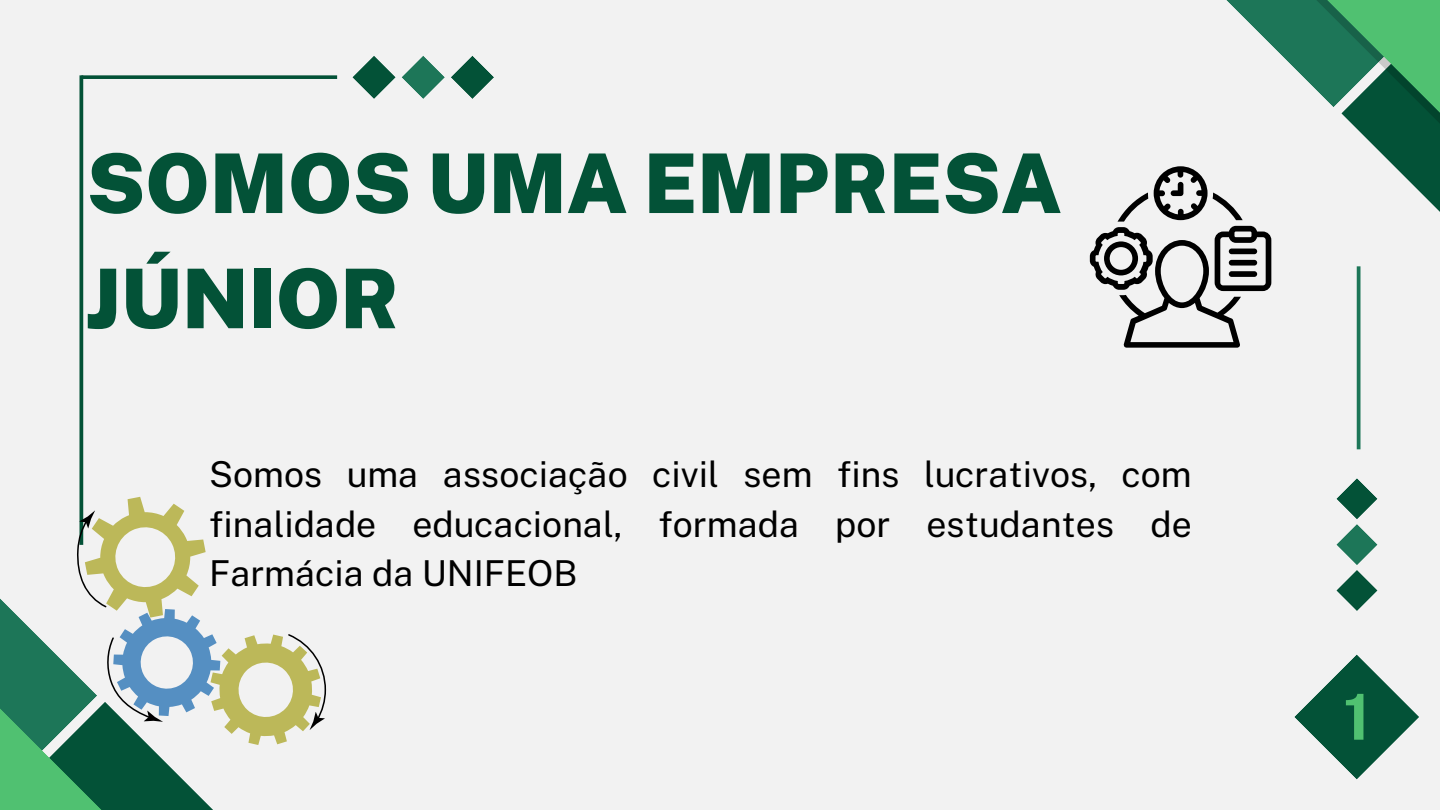
<style>
.page{position:relative;width:1440px;height:810px;background:#f2f2f2}
.page>*{position:absolute;margin:0;border:0;box-sizing:border-box;transform-origin:0 0}
.t1{font:900 82.4px/115.2px "Public Sans";color:#035237}
.t2{font:700 63.4px "Public Sans";color:#50c171}
.t3{font:35.7px/49.5px "Public Sans";color:#000;text-align:justify}
</style>
<div class="page">
<svg style="left:1294px;top:654px;width:125px;height:126px"></svg>
<svg style="left:1336px;top:478px;width:42px;height:133px"></svg>
<hr style="left:1357px;top:266px;width:3px;height:183px;background:#1d7658">
<svg style="left:83px;top:75px;width:254px;height:4px"></svg>
<svg style="left:79px;top:75px;width:4px;height:422px;fill:#035237"></svg>
<svg style="left:352px;top:56px;width:93px;height:43px"></svg>
<svg style="left:451px;top:56px;width:43px;height:43px"></svg>
<svg style="left:1090px;top:0;width:350px;height:348px"></svg>
<svg style="left:0;top:497px;width:326px;height:313px"></svg>
<h1 class="t1" style="left:87px;top:126px;width:977px">SOMOS UMA EMPRESA<br>JÚNIOR</h1>
<p class="t3" style="left:209px;top:450px;width:984px">Somos uma associação civil sem fins lucrativos, com finalidade educacional, formada por estudantes de Farmácia da UNIFEOB</p>
<h2 class="t2" style="left:1343px;top:679px;width:29px">1</h2>
</div>
